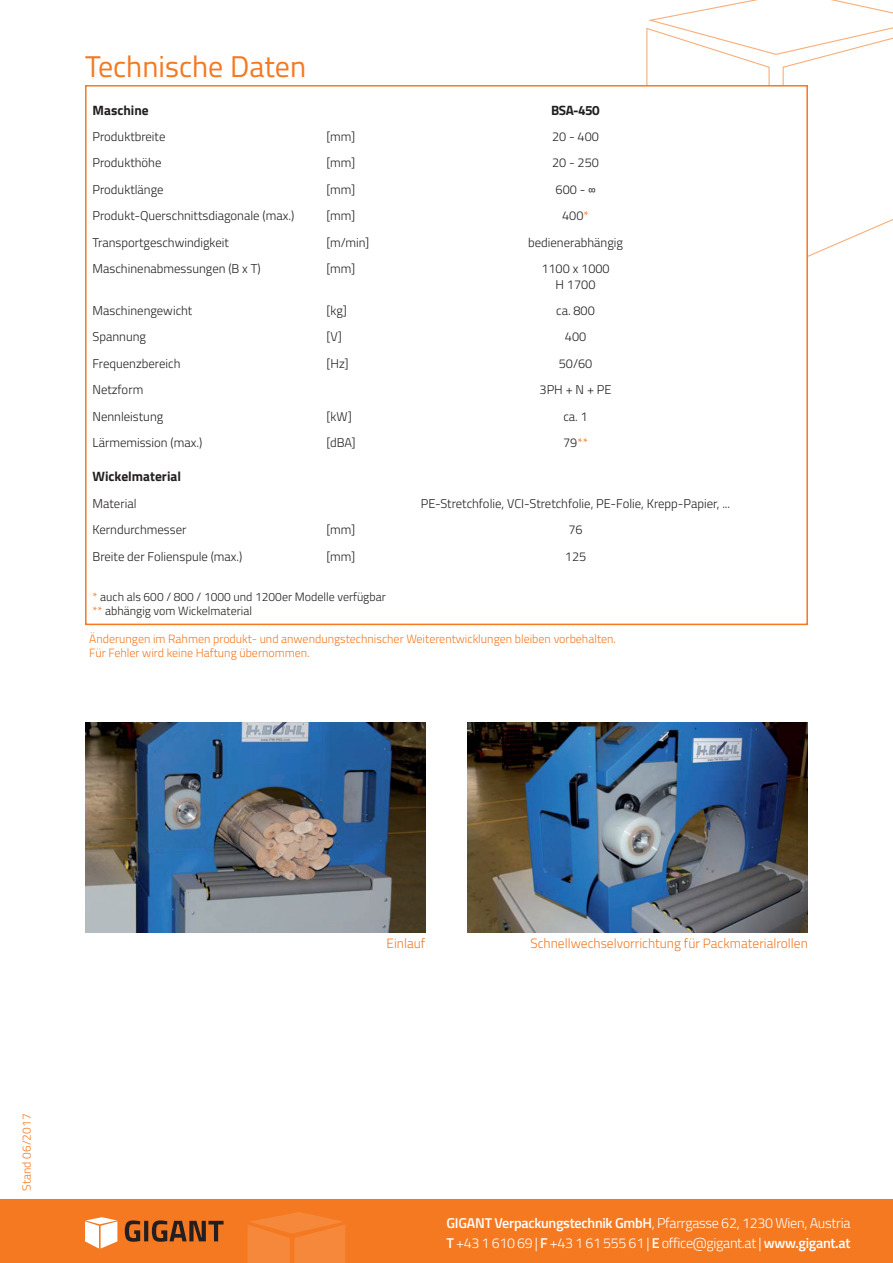
<style>
.page{position:relative;width:893px;height:1263px;background:#fff}
.page>*{position:absolute;margin:0;border:0;box-sizing:border-box;transform-origin:0 0}
.t1{font:30px "Titillium Web";color:#f47921}
.t2{font:300 14.25px/19.5px "Titillium Web";letter-spacing:-.02em;color:#fff}
.t3{font:300 13.5px "Titillium Web";color:#f47921}
.t4{font:700 13.5px "Titillium Web";color:#231f20}
.t5{font:300 12.75px/15.3px "Titillium Web";color:#231f20;text-align:center}
.t6{font:300 12px/14.4px "Titillium Web";color:#f47921}
.t7{font:300 12px/14.4px "Titillium Web";color:#231f20}
.s1{color:#f47921}
.s2{font-weight:600}
</style>
<div class="page">
<div style="left:0;top:1199px;width:893px;height:64px;background:#f47921"></div>
<svg style="left:646px;top:0;width:247px;height:257px"></svg>
<svg style="left:247px;top:1212px;width:98px;height:51px"></svg>
<svg style="left:125px;top:1220px;width:99px;height:22px"></svg>
<svg style="left:85px;top:1217px;width:32px;height:31px"></svg>
<img style="left:85px;top:723px;width:340px;height:210px">
<img style="left:468px;top:723px;width:340px;height:210px">
<div style="left:86px;top:86px;width:721px;height:538px;background:#fff"></div>
<h1 class="t1" style="left:85px;top:44px;width:223px">Technische Daten</h1>
<p class="t4" style="left:93px;top:100px;width:58px">Maschine</p>
<p class="t4" style="left:551px;top:100px;width:50px">BSA-450</p>
<p class="t5" style="left:93px;top:128px;width:74px">Produktbreite</p>
<p class="t5" style="left:326px;top:128px;width:30px">[mm]</p>
<p class="t5" style="left:552px;top:128px;width:48px">20 - 400</p>
<p class="t5" style="left:93px;top:155px;width:70px">Produkthöhe</p>
<p class="t5" style="left:326px;top:155px;width:30px">[mm]</p>
<p class="t5" style="left:552px;top:155px;width:48px">20 - 250</p>
<p class="t5" style="left:93px;top:181px;width:73px">Produktlänge</p>
<p class="t5" style="left:326px;top:181px;width:30px">[mm]</p>
<p class="t5" style="left:556px;top:181px;width:41px">600 - ∞</p>
<p class="t5" style="left:93px;top:208px;width:203px">Produkt-Querschnittsdiagonale (max.)</p>
<p class="t5" style="left:326px;top:208px;width:30px">[mm]</p>
<p class="t5" style="left:562px;top:208px;width:28px">400<span class="s1">*</span></p>
<p class="t5" style="left:93px;top:234px;width:138px">Transportgeschwindigkeit</p>
<p class="t5" style="left:326px;top:234px;width:44px">[m/min]</p>
<p class="t5" style="left:528px;top:234px;width:96px">bedienerabhängig</p>
<p class="t5" style="left:93px;top:260px;width:170px">Maschinenabmessungen (B x T)</p>
<p class="t5" style="left:326px;top:260px;width:30px">[mm]</p>
<p class="t5" style="left:541px;top:260px;width:70px">1100 x 1000<br>H 1700</p>
<p class="t5" style="left:93px;top:302px;width:101px">Maschinengewicht</p>
<p class="t5" style="left:326px;top:302px;width:22px">[kg]</p>
<p class="t5" style="left:556px;top:302px;width:40px">ca. 800</p>
<p class="t5" style="left:93px;top:329px;width:55px">Spannung</p>
<p class="t5" style="left:326px;top:329px;width:17px">[V]</p>
<p class="t5" style="left:565px;top:329px;width:23px">400</p>
<p class="t5" style="left:93px;top:355px;width:89px">Frequenzbereich</p>
<p class="t5" style="left:326px;top:355px;width:24px">[Hz]</p>
<p class="t5" style="left:559px;top:355px;width:35px">50/60</p>
<p class="t5" style="left:93px;top:382px;width:52px">Netzform</p>
<p class="t5" style="left:540px;top:382px;width:73px">3PH + N + PE</p>
<p class="t5" style="left:93px;top:408px;width:72px">Nennleistung</p>
<p class="t5" style="left:326px;top:408px;width:27px">[kW]</p>
<p class="t5" style="left:563px;top:408px;width:26px">ca. 1</p>
<p class="t5" style="left:93px;top:434px;width:111px">Lärmemission (max.)</p>
<p class="t5" style="left:326px;top:434px;width:31px">[dBA]</p>
<p class="t5" style="left:563px;top:434px;width:26px">79<span class="s1">**</span></p>
<p class="t4" style="left:93px;top:466px;width:90px">Wickelmaterial</p>
<p class="t5" style="left:93px;top:495px;width:46px">Material</p>
<p class="t5" style="left:421px;top:495px;width:311px">PE-Stretchfolie, VCI-Stretchfolie, PE-Folie, Krepp-Papier, ...</p>
<p class="t5" style="left:93px;top:521px;width:96px">Kerndurchmesser</p>
<p class="t5" style="left:326px;top:521px;width:30px">[mm]</p>
<p class="t5" style="left:568px;top:521px;width:16px">76</p>
<p class="t5" style="left:93px;top:548px;width:151px">Breite der Folienspule (max.)</p>
<p class="t5" style="left:326px;top:548px;width:30px">[mm]</p>
<p class="t5" style="left:565px;top:548px;width:23px">125</p>
<p class="t7" style="left:93px;top:589px;width:295px"><span class="s1">*</span> auch als 600 / 800 / 1000 und 1200er Modelle verfügbar <span class="s1">**</span> abhängig vom Wickelmaterial</p>
<p class="t6" style="left:89px;top:631px;width:528px">Änderungen im Rahmen produkt- und anwendungstechnischer Weiterentwicklungen bleiben vorbehalten.<br>Für Fehler wird keine Haftung übernommen.</p>
<p class="t6" style="left:19px;top:1191px;width:78px;rotate:-90deg">Stand 06/2017</p>
<p class="t3" style="left:387px;top:933px;width:40px">Einlauf</p>
<p class="t3" style="left:530px;top:933px;width:279px">Schnellwechselvorrichtung für Packmaterialrollen</p>
<p class="t2" style="left:446px;top:1213px;width:405px"><span class="s2">GIGANT Verpackungstechnik GmbH</span>, Pfarrgasse 62, 1230 Wien, Austria<br><span class="s2">T</span> +43 1 610 69 | <span class="s2">F</span> +43 1 61 555 61 | <span class="s2">E</span> office@gigant.at | <span class="s2">www.gigant.at</span></p>
</div>
